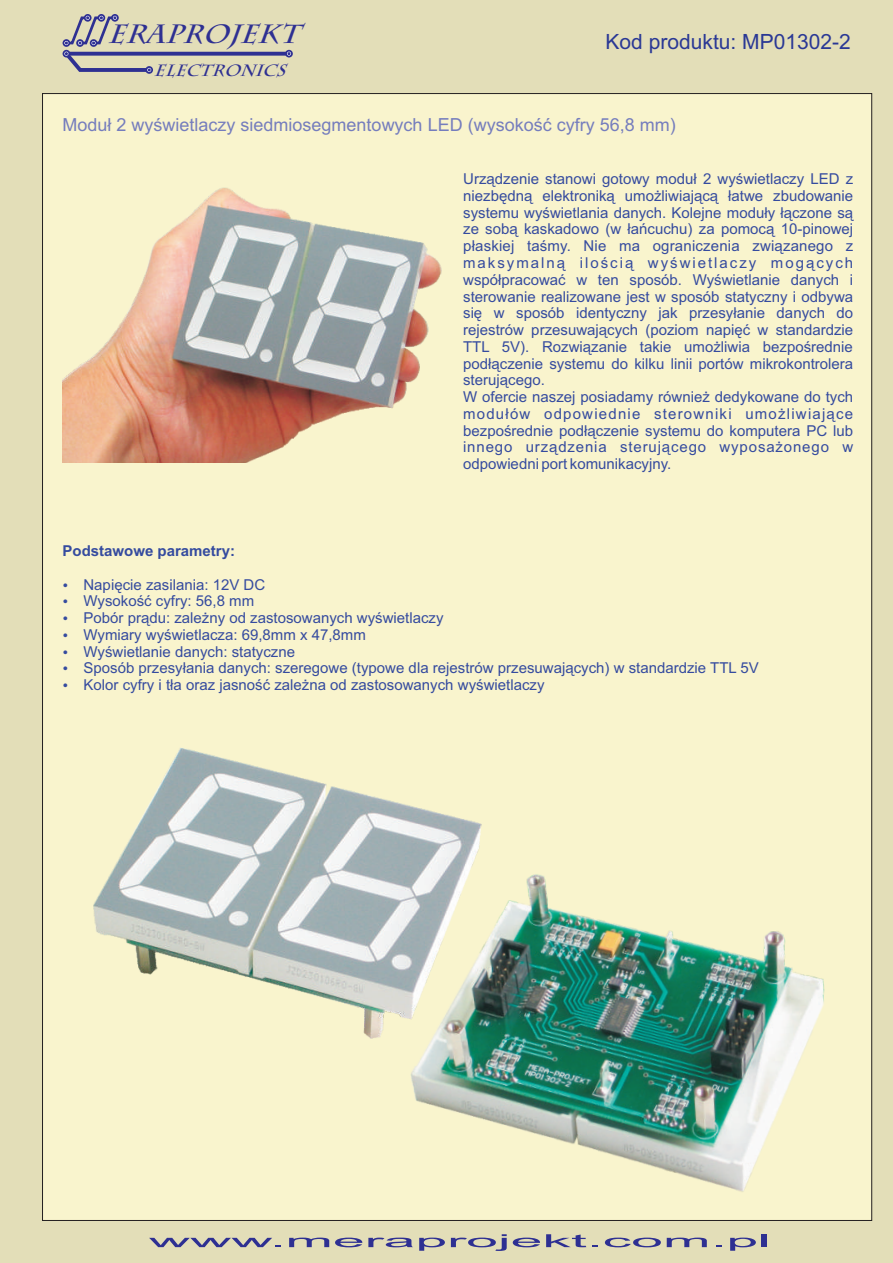
<style>
.page{position:relative;width:893px;height:1263px;background:#e3deb8}
.page>*{position:absolute;margin:0;border:0;box-sizing:border-box;transform-origin:0 0}
.t1{font:italic 700 26.4px "Charlemagne Std";letter-spacing:.025em;color:#2e3092}
.t2{font:21px "Arial";color:#2a3895}
.t3{font:18px "Arial";color:#757dbd}
.t4{font:18px "Arial";color:#2e3092;scale:3.17 1}
.t5{font:italic 700 16.35px "Charlemagne Std";letter-spacing:.025em;color:#2e3092}
.t6{font:15px/16.8px "Arial";color:#354b9f}
.t7{font:700 15px "Arial";color:#354b9f}
.t8{font:13.05px "Wingdings";color:#354b9f}
</style>
<div class="page">
<div style="left:42px;top:93px;width:831px;height:1128px;background:#f9f4cd"></div>
<svg style="left:153px;top:52px;width:132px;height:4px"></svg>
<svg style="left:285px;top:50px;width:8px;height:8px"></svg>
<svg style="left:287px;top:52px;width:4px;height:4px"></svg>
<svg style="left:63px;top:15px;width:90px;height:59px"></svg>
<img style="left:63px;top:177px;width:392px;height:286px">
<img style="left:79px;top:737px;width:421px;height:316px">
<img style="left:377px;top:843px;width:489px;height:378px">
<h1 class="t1" style="left:108px;top:25px;width:192px">ERAPROJEKT</h1>
<p class="t5" style="left:154px;top:65px;width:138px">ELECTRONICS</p>
<h2 class="t2" style="left:606px;top:34px;width:247px">Kod produktu: MP01302-2</h2>
<p class="t3" style="left:63px;top:118px;width:615px">Moduł 2 wyświetlaczy siedmiosegmentowych LED (wysokość cyfry 56,8 mm)</p>
<p class="t6" style="left:463px;top:172px;width:392px">Urządzenie stanowi gotowy moduł 2 wyświetlaczy LED z niezbędną elektroniką umożliwiającą łatwe zbudowanie systemu wyświetlania danych. Kolejne moduły łączone są ze sobą kaskadowo (w łańcuchu) za pomocą 10-pinowej płaskiej taśmy. Nie ma ograniczenia związanego z maksymalną ilością wyświetlaczy mogących współpracować w ten sposób. Wyświetlanie danych i sterowanie realizowane jest w sposób statyczny i odbywa się w sposób identyczny jak przesyłanie danych do rejestrów przesuwających (poziom napięć w standardzie TTL 5V). Rozwiązanie takie umożliwia bezpośrednie podłączenie systemu do kilku linii portów mikrokontrolera sterującego.<br>W ofercie naszej posiadamy również dedykowane do tych modułów odpowiednie sterowniki umożliwiające bezpośrednie podłączenie systemu do komputera PC lub innego urządzenia sterującego wyposażonego w odpowiedni port komunikacyjny.</p>
<p class="t7" style="left:63px;top:545px;width:174px">Podstawowe parametry:</p>
<p class="t6" style="left:63px;top:577px;width:204px">•Napięcie zasilania: 12V DC</p>
<p class="t8" style="left:63px;top:613px;width:41px">•</p>
<p class="t6" style="left:83px;top:594px;width:172px">Wysokość cyfry: 56,8 mm</p>
<p class="t8" style="left:63px;top:596px;width:41px">•</p>
<p class="t6" style="left:83px;top:611px;width:362px">Pobór prądu: zależny od zastosowanych wyświetlaczy</p>
<p class="t8" style="left:63px;top:630px;width:41px">•</p>
<p class="t6" style="left:83px;top:628px;width:284px">Wymiary wyświetlacza: 69,8mm x 47,8mm</p>
<p class="t8" style="left:63px;top:647px;width:41px">•</p>
<p class="t6" style="left:83px;top:644px;width:213px">Wyświetlanie danych: statyczne</p>
<p class="t8" style="left:63px;top:663px;width:41px">•</p>
<p class="t8" style="left:63px;top:680px;width:41px">•</p>
<p class="t6" style="left:83px;top:661px;width:677px">Sposób przesyłania danych: szeregowe (typowe dla rejestrów przesuwających) w standardzie TTL 5V<br>Kolor cyfry i tła oraz jasność zależna od zastosowanych wyświetlaczy</p>
<p class="t4" style="left:149px;top:1234px;width:198px">www.meraprojekt.com.pl</p>
</div>
